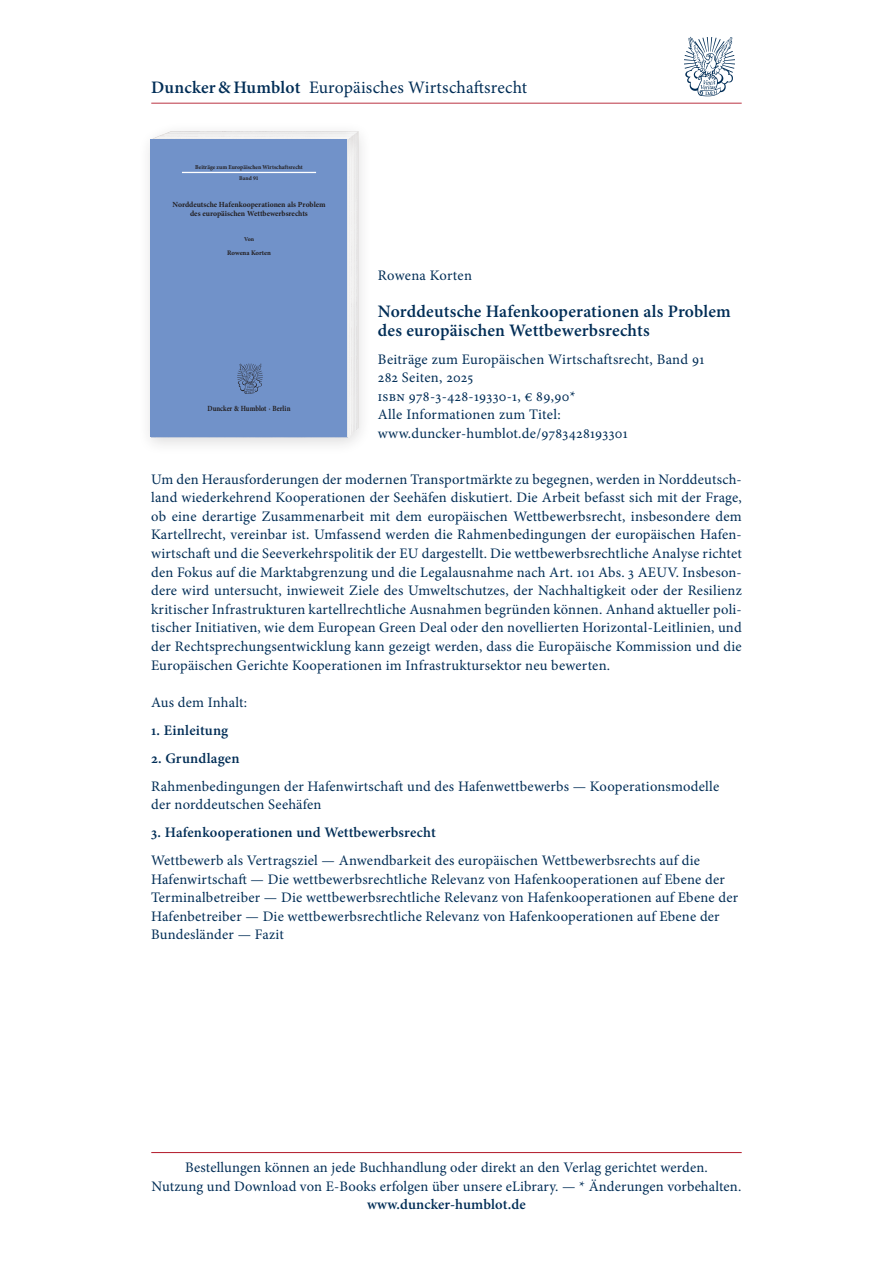
<style>
.page{position:relative;width:893px;height:1263px;background:#fff}
.page>*{position:absolute;margin:0;border:0;box-sizing:border-box;transform-origin:0 0}
.t1{font:600 17.55px/18.6px "Minion Pro";letter-spacing:.01em;color:#002d56}
.t2{font:17.55px "Minion Pro";letter-spacing:.005em;color:#002d56}
.t3{font:14.55px/18.6px "Minion Pro";letter-spacing:.015em;color:#002d56}
.t4{font:600 14.55px "Minion Pro";letter-spacing:.01em;color:#002d56}
.t5{font:700 7.95px "Minion Pro";letter-spacing:-.005em;color:#231f20;scale:.86 1}
.t6{font:700 7.8px/9.4px "Minion Pro";letter-spacing:-.005em;color:#231f20;text-align:center}
.t7{font:700 6.9px "Minion Pro";letter-spacing:-.005em;color:#231f20}
.t8{font:700 6px "Minion Pro";letter-spacing:.005em;color:#231f20;scale:.95 1}
.t9{font:700 6px "Minion Pro";letter-spacing:.005em;color:#231f20}
.t10{font:700 5.7px "Minion Pro";letter-spacing:.005em;color:#231f20}
.s1{font-weight:600}
</style>
<div class="page">
<img style="left:148px;top:131px;width:214px;height:314px">
<div style="left:151px;top:139px;width:196px;height:298px;background:#7192c9"></div>
<hr style="left:182px;top:172px;width:134px;height:1px;background:#fff">
<img style="left:237px;top:363px;width:26px;height:31px">
<hr style="left:151px;top:102px;width:591px;height:2px;background:#b72837">
<hr style="left:151px;top:1152px;width:591px;height:1px;background:#b72837">
<img style="left:685px;top:36px;width:49px;height:61px">
<p class="t2" style="left:151px;top:76px;width:378px"><span class="s1">Duncker &amp;Humblot</span> Europäisches Wirtschaftsrecht</p>
<p class="t8" style="left:195px;top:163px;width:115px">Beiträge zum Europäischen Wirtschaftsrecht</p>
<p class="t10" style="left:239px;top:175px;width:21px">Band 91</p>
<p class="t6" style="left:173px;top:199px;width:154px">Norddeutsche Hafenkooperationen als Problem des europäischen Wettbewerbsrechts</p>
<p class="t9" style="left:244px;top:234px;width:11px">Von</p>
<p class="t7" style="left:227px;top:248px;width:45px">Rowena Korten</p>
<p class="t5" style="left:208px;top:403px;width:98px">Duncker &amp; Humblot · Berlin</p>
<p class="t3" style="left:378px;top:266px;width:96px">Rowena Korten</p>
<p class="t1" style="left:378px;top:302px;width:355px">Norddeutsche Hafenkooperationen als Problem des europäischen Wettbewerbsrechts</p>
<p class="t3" style="left:378px;top:350px;width:328px">Beiträge zum Europäischen Wirtschaftsrecht, Band 91<br>282 Seiten, 2025<br>isbn 978-3-428-19330-1, € 89,90*<br>Alle Informationen zum Titel: www.duncker-humblot.de/9783428193301</p>
<p class="t3" style="left:151px;top:470px;width:592px;text-align:justify">Um den Herausforderungen der modernen Transportmärkte zu begegnen, werden in Norddeutsch&shy;land wiederkehrend Kooperationen der Seehäfen diskutiert. Die Arbeit befasst sich mit der Frage, ob eine derartige Zusammenarbeit mit dem europäischen Wettbewerbsrecht, insbesondere dem Kartellrecht, vereinbar ist. Umfassend werden die Rahmenbedingungen der europäischen Hafen&shy;wirtschaft und die Seeverkehrspolitik der EU dargestellt. Die wettbewerbsrechtliche Analyse richtet den Fokus auf die Marktabgrenzung und die Legalausnahme nach Art. 101 Abs. 3 AEUV. Insbeson&shy;dere wird untersucht, inwieweit Ziele des Umweltschutzes, der Nachhaltigkeit oder der Resilienz kritischer Infrastrukturen kartellrechtliche Ausnahmen begründen können. Anhand aktueller poli&shy;tischer Initiativen, wie dem European Green Deal oder den novellierten Horizontal-Leitlinien, und der Rechtsprechungsentwicklung kann gezeigt werden, dass die Europäische Kommission und die Europäischen Gerichte Kooperationen im Infrastruktursektor neu bewerten.</p>
<p class="t3" style="left:151px;top:693px;width:98px">Aus dem Inhalt:</p>
<p class="t4" style="left:151px;top:720px;width:79px">1. Einleitung</p>
<p class="t4" style="left:151px;top:748px;width:90px">2. Grundlagen</p>
<p class="t3" style="left:151px;top:777px;width:570px">Rahmenbedingungen der Hafenwirtschaft und des Hafenwettbewerbs — Kooperationsmodelle der norddeutschen Seehäfen</p>
<p class="t4" style="left:151px;top:822px;width:286px">3. Hafenkooperationen und Wettbewerbsrecht</p>
<p class="t3" style="left:151px;top:851px;width:588px">Wettbewerb als Vertragsziel — Anwendbarkeit des europäischen Wettbewerbsrechts auf die Hafenwirtschaft — Die wettbewerbsrechtliche Relevanz von Hafenkooperationen auf Ebene der Terminalbetreiber — Die wettbewerbsrechtliche Relevanz von Hafenkooperationen auf Ebene der Hafenbetreiber — Die wettbewerbsrechtliche Relevanz von Hafenkooperationen auf Ebene der Bundesländer — Fazit</p>
<p class="t3" style="left:152px;top:1158px;width:591px;text-align:center">Bestellungen können an jede Buchhandlung oder direkt an den Verlag gerichtet werden.<br>Nutzung und Download von E-Books erfolgen über unsere eLibrary. — * Änderungen vorbehalten.</p>
<p class="t4" style="left:367px;top:1194px;width:160px">www.duncker-humblot.de</p>
</div>
